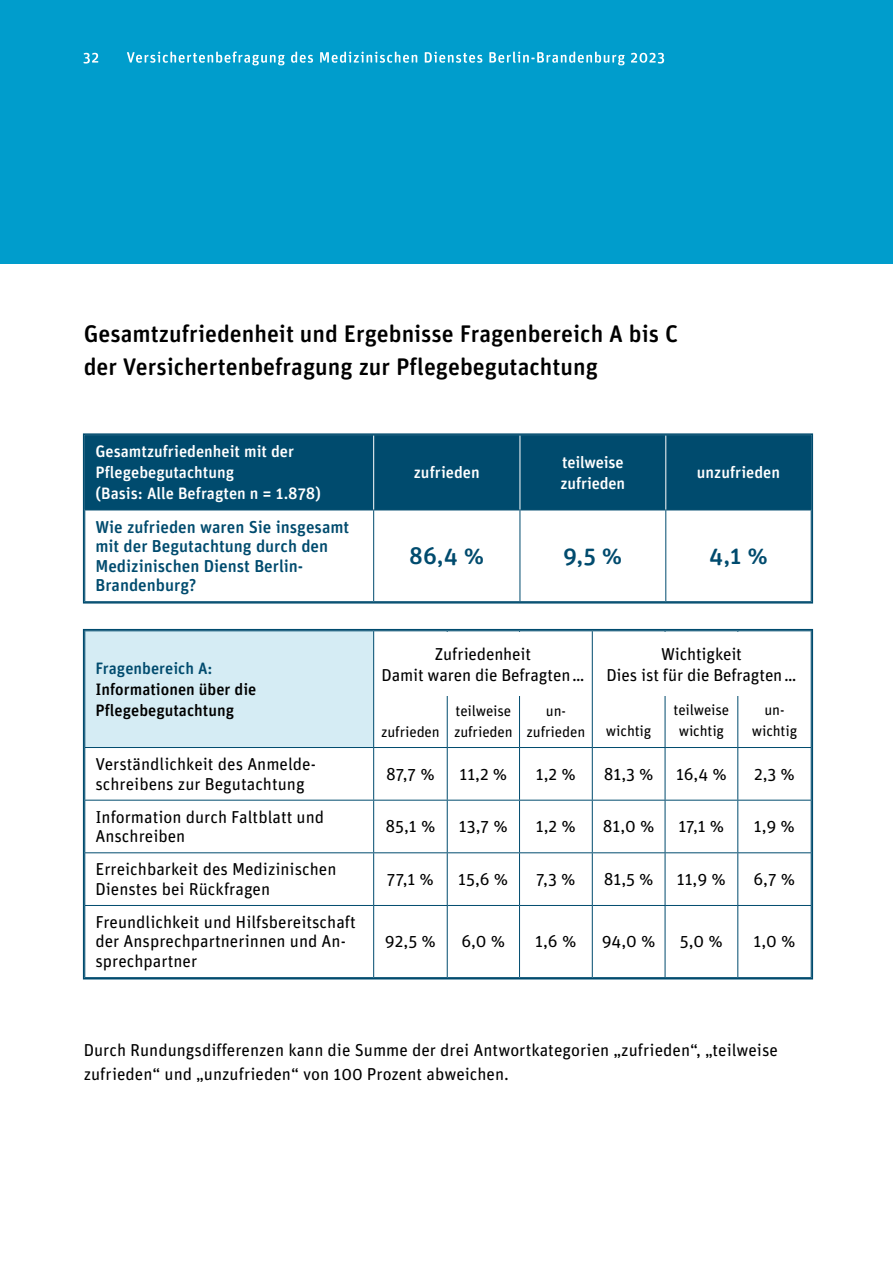
<style>
.page{position:relative;width:893px;height:1263px;background:#fff}
.page>*{position:absolute;margin:0;border:0;box-sizing:border-box;transform-origin:0 0}
.t1{font:500 24px/33px "Unit Rounded OT";color:#000}
.t2{font:500 24px "Unit Rounded OT";color:#004b6e}
.t3{font:17.25px/19.5px "Unit Rounded OT";color:#000}
.t4{font:500 17.25px/19.5px "Unit Rounded OT";color:#004b6e}
.t5{font:500 16.5px/21px "Unit Rounded OT";color:#fff}
.t6{font:500 16.5px/21px "Unit Rounded OT";color:#000}
.t7{font:15px/21px "Unit Rounded OT";letter-spacing:-.01em;color:#000;text-align:center}
.s1{color:#004b6e}
</style>
<div class="page">
<div style="left:0;top:0;width:893px;height:264px;background:#009dcc"></div>
<div style="left:85px;top:631px;width:289px;height:116px;background:#d5ecf4"></div>
<hr style="left:373px;top:748px;width:1px;height:52px;background:#004b6e">
<hr style="left:447px;top:748px;width:1px;height:52px;background:#004b6e">
<hr style="left:519px;top:748px;width:1px;height:52px;background:#004b6e">
<hr style="left:592px;top:748px;width:1px;height:52px;background:#004b6e">
<hr style="left:665px;top:748px;width:1px;height:52px;background:#004b6e">
<hr style="left:737px;top:748px;width:1px;height:52px;background:#004b6e">
<hr style="left:84px;top:800px;width:290px;height:1px;background:#004b6e">
<hr style="left:738px;top:800px;width:73px;height:1px;background:#004b6e">
<hr style="left:84px;top:852px;width:290px;height:1px;background:#004b6e">
<hr style="left:738px;top:852px;width:73px;height:1px;background:#004b6e">
<hr style="left:84px;top:905px;width:290px;height:1px;background:#004b6e">
<hr style="left:738px;top:905px;width:73px;height:1px;background:#004b6e">
<hr style="left:592px;top:631px;width:1px;height:116px;background:#004b6e">
<hr style="left:665px;top:631px;width:1px;height:116px;background:#004b6e">
<hr style="left:737px;top:631px;width:1px;height:116px;background:#004b6e">
<hr style="left:84px;top:747px;width:290px;height:1px;background:#004b6e">
<hr style="left:374px;top:747px;width:73px;height:1px;background:#004b6e">
<hr style="left:447px;top:747px;width:72px;height:1px;background:#004b6e">
<hr style="left:519px;top:747px;width:73px;height:1px;background:#004b6e">
<hr style="left:592px;top:747px;width:73px;height:1px;background:#004b6e">
<hr style="left:665px;top:747px;width:73px;height:1px;background:#004b6e">
<hr style="left:738px;top:747px;width:73px;height:1px;background:#004b6e">
<hr style="left:373px;top:631px;width:1px;height:116px;background:#004b6e">
<hr style="left:447px;top:631px;width:1px;height:116px;background:#004b6e">
<hr style="left:519px;top:631px;width:1px;height:116px;background:#004b6e">
<hr style="left:374px;top:800px;width:73px;height:1px;background:#004b6e">
<hr style="left:373px;top:800px;width:1px;height:52px;background:#004b6e">
<hr style="left:447px;top:800px;width:72px;height:1px;background:#004b6e">
<hr style="left:447px;top:800px;width:1px;height:52px;background:#004b6e">
<hr style="left:519px;top:800px;width:73px;height:1px;background:#004b6e">
<hr style="left:519px;top:800px;width:1px;height:52px;background:#004b6e">
<hr style="left:592px;top:800px;width:73px;height:1px;background:#004b6e">
<hr style="left:592px;top:800px;width:1px;height:52px;background:#004b6e">
<hr style="left:665px;top:800px;width:73px;height:1px;background:#004b6e">
<hr style="left:665px;top:800px;width:1px;height:52px;background:#004b6e">
<hr style="left:737px;top:800px;width:1px;height:52px;background:#004b6e">
<hr style="left:374px;top:852px;width:73px;height:1px;background:#004b6e">
<hr style="left:373px;top:853px;width:1px;height:52px;background:#004b6e">
<hr style="left:447px;top:852px;width:72px;height:1px;background:#004b6e">
<hr style="left:447px;top:853px;width:1px;height:52px;background:#004b6e">
<hr style="left:519px;top:852px;width:73px;height:1px;background:#004b6e">
<hr style="left:519px;top:853px;width:1px;height:52px;background:#004b6e">
<hr style="left:592px;top:852px;width:73px;height:1px;background:#004b6e">
<hr style="left:592px;top:853px;width:1px;height:52px;background:#004b6e">
<hr style="left:665px;top:852px;width:73px;height:1px;background:#004b6e">
<hr style="left:665px;top:853px;width:1px;height:52px;background:#004b6e">
<hr style="left:737px;top:853px;width:1px;height:52px;background:#004b6e">
<hr style="left:374px;top:905px;width:73px;height:1px;background:#004b6e">
<hr style="left:373px;top:906px;width:1px;height:71px;background:#004b6e">
<hr style="left:447px;top:905px;width:72px;height:1px;background:#004b6e">
<hr style="left:447px;top:906px;width:1px;height:71px;background:#004b6e">
<hr style="left:519px;top:905px;width:73px;height:1px;background:#004b6e">
<hr style="left:519px;top:906px;width:1px;height:71px;background:#004b6e">
<hr style="left:592px;top:905px;width:73px;height:1px;background:#004b6e">
<hr style="left:592px;top:906px;width:1px;height:71px;background:#004b6e">
<hr style="left:665px;top:905px;width:73px;height:1px;background:#004b6e">
<hr style="left:665px;top:906px;width:1px;height:71px;background:#004b6e">
<hr style="left:737px;top:906px;width:1px;height:71px;background:#004b6e">
<div style="left:83px;top:629px;width:730px;height:350px;border:2px solid #004b6e"></div>
<div style="left:379px;top:632px;width:208px;height:64px;background:#fff"></div>
<div style="left:86px;top:436px;width:724px;height:74px;background:#004b6e"></div>
<hr style="left:373px;top:510px;width:1px;height:91px;background:#004b6e">
<hr style="left:520px;top:510px;width:1px;height:91px;background:#004b6e">
<hr style="left:665px;top:510px;width:1px;height:91px;background:#004b6e">
<hr style="left:84px;top:510px;width:290px;height:1px;background:#004b6e">
<hr style="left:374px;top:510px;width:146px;height:1px;background:#004b6e">
<hr style="left:520px;top:510px;width:146px;height:1px;background:#004b6e">
<hr style="left:666px;top:510px;width:145px;height:1px;background:#004b6e">
<hr style="left:373px;top:436px;width:1px;height:74px;background:#fff">
<hr style="left:520px;top:436px;width:1px;height:74px;background:#fff">
<hr style="left:665px;top:436px;width:1px;height:74px;background:#fff">
<div style="left:83px;top:433px;width:730px;height:170px;border:2px solid #004b6e"></div>
<svg style="left:83px;top:52px;width:581px;height:13px"></svg>
<h2 class="t1" style="left:84px;top:317px;width:596px">Gesamtzufriedenheit und Ergebnisse Fragenbereich A bis C der Versichertenbefragung zur Pflegebegutachtung</h2>
<p class="t5" style="left:95px;top:441px;width:227px">Gesamtzufriedenheit mit der<br>Pflegebegutachtung<br>(Basis: Alle Befragten n = 1.878)</p>
<p class="t4" style="left:95px;top:517px;width:255px">Wie zufrieden waren Sie insgesamt mit der Begutachtung durch den<br>Medizinischen Dienst Berlin-<br>Brandenburg?</p>
<p class="t6" style="left:95px;top:657px;width:163px"><span class="s1">Fragenbereich A:<br></span>Informationen über die<br>Pflegebegutachtung</p>
<p class="t3" style="left:95px;top:754px;width:222px">Verständlichkeit des Anmelde&shy;schreibens zur Begutachtung</p>
<p class="t3" style="left:95px;top:807px;width:230px">Information durch Faltblatt und<br>Anschreiben</p>
<p class="t3" style="left:95px;top:859px;width:243px">Erreichbarkeit des Medizinischen<br>Dienstes bei Rückfragen</p>
<p class="t3" style="left:95px;top:912px;width:262px">Freundlichkeit und Hilfsbereitschaft der Ansprechpartnerinnen und An&shy;sprechpartner</p>
<p class="t5" style="left:414px;top:462px;width:67px">zufrieden</p>
<p class="t5" style="left:561px;top:451px;width:66px">teilweise zufrieden</p>
<p class="t5" style="left:697px;top:462px;width:85px">unzufrieden</p>
<p class="t2" style="left:409px;top:541px;width:77px">86,4 %</p>
<p class="t2" style="left:563px;top:541px;width:61px">9,5 %</p>
<p class="t2" style="left:709px;top:541px;width:60px">4,1 %</p>
<p class="t3" style="left:381px;top:643px;width:205px;line-height:21px;text-align:center">Zufriedenheit<br>Damit waren die Befragten …</p>
<p class="t7" style="left:381px;top:721px;width:60px">zufrieden</p>
<p class="t3" style="left:386px;top:764px;width:50px">87,7 %</p>
<p class="t3" style="left:385px;top:816px;width:51px">85,1 %</p>
<p class="t3" style="left:387px;top:869px;width:48px">77,1 %</p>
<p class="t7" style="left:454px;top:700px;width:60px;text-align:left">teilweise zufrieden</p>
<p class="t7" style="left:527px;top:700px;width:60px">un&shy;zufrieden</p>
<p class="t3" style="left:459px;top:764px;width:49px">11,2 %</p>
<p class="t3" style="left:459px;top:816px;width:50px">13,7 %</p>
<p class="t3" style="left:458px;top:869px;width:52px">15,6 %</p>
<p class="t3" style="left:536px;top:764px;width:41px">1,2 %</p>
<p class="t3" style="left:536px;top:816px;width:41px">1,2 %</p>
<p class="t3" style="left:536px;top:869px;width:41px">7,3 %</p>
<p class="t3" style="left:606px;top:643px;width:192px;line-height:21px;text-align:center">Wichtigkeit<br>Dies ist für die Befragten…</p>
<p class="t7" style="left:606px;top:720px;width:47px">wichtig</p>
<p class="t3" style="left:604px;top:764px;width:51px">81,3 %</p>
<p class="t3" style="left:603px;top:816px;width:53px">81,0 %</p>
<p class="t3" style="left:604px;top:869px;width:51px">81,5 %</p>
<p class="t7" style="left:674px;top:699px;width:57px">teilweise wichtig</p>
<p class="t7" style="left:752px;top:699px;width:47px">un&shy;wichtig</p>
<p class="t3" style="left:676px;top:764px;width:52px">16,4 %</p>
<p class="t3" style="left:678px;top:816px;width:47px">17,1 %</p>
<p class="t3" style="left:677px;top:869px;width:51px">11,9 %</p>
<p class="t3" style="left:754px;top:764px;width:42px">2,3 %</p>
<p class="t3" style="left:754px;top:816px;width:43px">1,9 %</p>
<p class="t3" style="left:753px;top:869px;width:43px">6,7 %</p>
<p class="t3" style="left:385px;top:931px;width:52px">92,5 %</p>
<p class="t3" style="left:461px;top:931px;width:45px">6,0 %</p>
<p class="t3" style="left:535px;top:931px;width:43px">1,6 %</p>
<p class="t3" style="left:602px;top:931px;width:55px">94,0 %</p>
<p class="t3" style="left:680px;top:931px;width:44px">5,0 %</p>
<p class="t3" style="left:753px;top:931px;width:43px">1,0 %</p>
<p class="t3" style="left:84px;top:1038px;width:696px;line-height:24px">Durch Rundungsdifferenzen kann die Summe der drei Antwortkategorien „zufrieden“, „teilweise zufrieden“ und „unzufrieden“ von 100 Prozent abweichen.</p>
</div>
